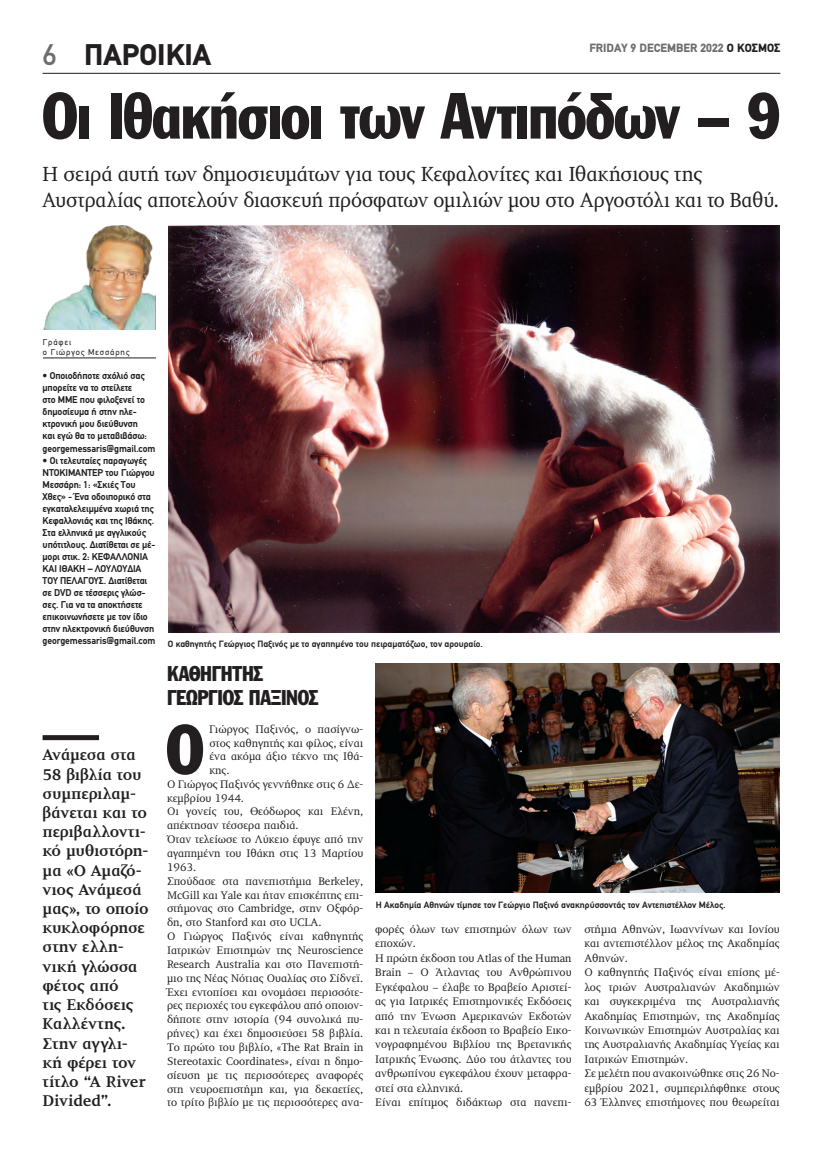
<style>
.page{position:relative;width:823px;height:1149px;background:#fff}
.page>*{position:absolute;margin:0;border:0;box-sizing:border-box;transform-origin:0 0}
.t1{font:68.4px "Franklin Gothic Greek Cond";color:#231f20}
.t2{font:64px "Franklin Gothic Greek Cond";letter-spacing:-.02em;color:#231f20}
.t3{font:900 30px "PF Din Text";color:#231f20}
.t4{font:21px/25.2px "PF Diplomat";letter-spacing:-.015em;color:#231f20}
.t5{font:21px/23.3px "Franklin Gothic Greek Cond";letter-spacing:-.015em;color:#231f20}
.t6{font:700 16px/19.2px "PF Diplomat";letter-spacing:-.015em;color:#231f20}
.t7{font:900 12px "PF Din Text";color:#6c6d70}
.t8{font:11.3px/14.4px "PF Diplomat";color:#231f20}
.t9{font:700 10px/12px "PF Din Text";letter-spacing:-.01em;color:#231f20}
.t10{font:700 9.2px "PF Din Text";color:#231f20}
.t11{font:8.5px/10.2px "PF Din Text";letter-spacing:.1em;color:#231f20}
.s1{font-weight:500;color:#6c6d70}
.s2{color:#231f20}
</style>
<div class="page">
<hr style="left:43px;top:73px;width:737px;height:1px;background:#231f20">
<div style="left:43px;top:735px;width:56px;height:5px;background:#231f20"></div>
<hr style="left:43px;top:357px;width:113px;height:1px;background:#231f20">
<img style="left:43px;top:226px;width:113px;height:103px">
<img style="left:168px;top:226px;width:611px;height:406px">
<img style="left:375px;top:663px;width:404px;height:228px">
<h3 class="t3" style="left:43px;top:37px;width:189px"><span class="s1">6</span> ΑΥΣΤΡΑΛΙΑ</h3>
<p class="t7" style="left:589px;top:40px;width:192px">FRIDAY 9 DECEMBER 2022 <span class="s2">Ο ΚΟΣΜΟΣ</span></p>
<h3 class="t3" style="left:84px;top:37px;width:128px">ΠΑΡΟΙΚΙΑ</h3>
<h2 class="t2" style="left:43px;top:79px;width:738px">Οι Ιθακήσιοι των Αντιπόδων – 9</h2>
<h3 class="t4" style="left:42px;top:162px;width:738px">Η σειρά αυτή των δημοσιευμάτων για τους Κεφαλονίτες και Ιθακήσιους της<br>Αυστραλίας αποτελούν διασκευή πρόσφατων ομιλιών μου στο Αργοστόλι και το Βαθύ.</h3>
<p class="t11" style="left:43px;top:336px;width:88px">Γράφει<br>ο Γιώργος Μεσσάρης</p>
<p class="t9" style="left:43px;top:370px;width:114px">• Οποιοδήποτε σχόλιό σας μπορείτε να το στείλετε<br>στο ΜΜΕ που φιλοξενεί το δημοσίευμα ή στην ηλε&shy;κτρονική μου διεύθυνση<br>και εγώ θα το μεταβιβάσω: georgemessaris@gmail.com</p>
<p class="t9" style="left:43px;top:454px;width:114px">• Οι τελευταίες παραγωγές<br>ΝΤΟΚΙΜΑΝΤΕΡ του Γιώργου<br>Μεσσάρη: 1: «Σκιές Του<br>Χθες» - Ένα οδοιπορικό στα εγκαταλελειμμένα χωριά της<br>Κεφαλλονιάς και της Ιθάκης.<br>Στα ελληνικά με αγγλικούς υπότιτλους. Διατίθεται σε μέ&shy;μορι στικ. 2: ΚΕΦΑΛΛΟΝΙΑ<br>ΚΑΙ ΙΘΑΚΗ – ΛΟΥΛΟΥΔΙΑ<br>ΤΟΥ ΠΕΛΑΓΟΥΣ. Διατίθεται σε DVD σε τέσσερις γλώσ&shy;σες. Για να τα αποκτήσετε επικοινωνήσετε με τον ίδιο στην ηλεκτρονική διεύθυνση</p>
<p class="t10" style="left:43px;top:637px;width:441px"><sup>georgemessaris@gmail.com</sup> Ο καθηγητής Γεώργιος Παξινός με το αγαπημένο του πειραματόζωο, τον αρουραίο.</p>
<p class="t6" style="left:43px;top:745px;width:108px">Ανάμεσα στα<br>58 βιβλία του συμπεριλαμ&shy;βάνεται και το περιβαλλοντι&shy;κό μυθιστόρη&shy;μα «Ο Αμαζό&shy;νιος Ανάμεσά μας», το οποίο κυκλοφόρησε στην ελλη&shy;νική γλώσσα φέτος από<br>τις Εκδόσεις<br>Καλλέντης.<br>Στην αγγλι&shy;κή φέρει τον τίτλο “A River<br>Divided”.</p>
<h3 class="t5" style="left:167px;top:662px;width:153px">ΚΑΘΗΓΗΤΗΣ<br>ΓΕΩΡΓΙΟΣ ΠΑΞΙΝΟΣ</h3>
<h1 class="t1" style="left:166px;top:710px;width:39px">Ο</h1>
<p class="t8" style="left:209px;top:722px;width:155px">Γιώργος Παξινός, ο πασίγνω-</p>
<p class="t8" style="left:209px;top:735px;width:155px">στος καθηγητής και φίλος, είναι</p>
<p class="t8" style="left:209px;top:749px;width:155px">ένα ακόμα άξιο τέκνο της Ιθά-</p>
<p class="t8" style="left:209px;top:763px;width:22px">κης.</p>
<p class="t8" style="left:167px;top:776px;width:198px">Ο Γιώργος Παξινός γεννήθηκε στις 6 Δε-</p>
<p class="t8" style="left:167px;top:790px;width:79px">κεμβρίου 1944.</p>
<p class="t8" style="left:167px;top:804px;width:198px">Οι γονείς του, Θεόδωρος και Ελένη,</p>
<p class="t8" style="left:167px;top:818px;width:133px">απέκτησαν τέσσερα παιδιά.</p>
<p class="t8" style="left:167px;top:832px;width:198px">Όταν τελείωσε το Λύκειο έφυγε από την</p>
<p class="t8" style="left:167px;top:846px;width:198px">αγαπημένη του Ιθάκη στις 13 Μαρτίου</p>
<p class="t8" style="left:167px;top:859px;width:31px">1963.</p>
<p class="t8" style="left:167px;top:873px;width:198px">Σπούδασε στα πανεπιστήμια Berkeley,</p>
<p class="t8" style="left:167px;top:887px;width:198px">McGill και Yale και ήταν επισκέπτης επι-</p>
<p class="t8" style="left:167px;top:901px;width:198px">στήμονας στο Cambridge, στην Οξφόρ-</p>
<p class="t8" style="left:167px;top:915px;width:156px">δη, στο Stanford και στο UCLA.</p>
<p class="t8" style="left:167px;top:929px;width:198px">Ο Γιώργος Παξινός είναι καθηγητής</p>
<p class="t8" style="left:167px;top:943px;width:198px">Ιατρικών Επιστημών της Neuroscience</p>
<p class="t8" style="left:167px;top:956px;width:198px">Research Australia και στο Πανεπιστή-</p>
<p class="t8" style="left:167px;top:970px;width:198px">μιο της Νέας Νότιας Ουαλίας στο Σίδνεϊ.</p>
<p class="t8" style="left:167px;top:984px;width:198px">Έχει εντοπίσει και ονομάσει περισσότε-</p>
<p class="t8" style="left:167px;top:998px;width:198px">ρες περιοχές του εγκεφάλου από οποιον-</p>
<p class="t8" style="left:167px;top:1012px;width:198px">δήποτε στην ιστορία (94 συνολικά πυ-</p>
<p class="t8" style="left:167px;top:1026px;width:198px">ρήνες) και έχει δημοσιεύσει 58 βιβλία.</p>
<p class="t8" style="left:167px;top:1039px;width:198px">Το πρώτο του βιβλίο, «The Rat Brain in</p>
<p class="t8" style="left:167px;top:1053px;width:198px">Stereotaxic Coordinates», είναι η δημο-</p>
<p class="t8" style="left:167px;top:1067px;width:198px">σίευση με τις περισσότερες αναφορές</p>
<p class="t8" style="left:167px;top:1081px;width:198px">στη νευροεπιστήμη και, για δεκαετίες,</p>
<p class="t8" style="left:167px;top:1095px;width:198px">το τρίτο βιβλίο με τις περισσότερες ανα-</p>
<p class="t10" style="left:375px;top:898px;width:351px">Η Ακαδημία Αθηνών τίμησε τον Γεώργιο Παξινό ανακηρύσσοντάς τον Αντεπιστέλλον Μέλος.</p>
<p class="t8" style="left:584px;top:921px;width:197px">στήμια Αθηνών, Ιωαννίνων και Ιονίου και αντεπιστέλλον μέλος της Ακαδημίας Αθηνών.<br>Ο καθηγητής Παξινός είναι επίσης μέ&shy;λος τριών Αυστραλιανών Ακαδημιών και συγκεκριμένα της Αυστραλιανής Ακαδημίας Επιστημών, της Ακαδημίας Κοινωνικών Επιστημών Αυστραλίας και της Αυστραλιανής Ακαδημίας Υγείας και Ιατρικών Επιστημών.<br>Σε μελέτη που ανακοινώθηκε στις 26 Νο&shy;εμβρίου 2021, συμπεριλήφθηκε στους 63 Έλληνες επιστήμονες που θεωρείται</p>
<p class="t8" style="left:375px;top:921px;width:198px">φορές όλων των επιστημών όλων των εποχών.<br>Η πρώτη έκδοση του Atlas of the Human<br>Brain – Ο Άτλαντας του Ανθρώπινου<br>Εγκέφαλου – έλαβε το Βραβείο Αριστεί&shy;ας για Ιατρικές Επιστημονικές Εκδόσεις από την Ένωση Αμερικανών Εκδοτών και η τελευταία έκδοση το Βραβείο Εικο&shy;νογραφημένου Βιβλίου της Βρετανικής<br>Ιατρικής Ένωσης. Δύο του άτλαντες του ανθρωπίνου εγκεφάλου έχουν μεταφρα&shy;στεί στα ελληνικά.<br>Είναι επίτιμος διδάκτωρ στα πανεπι-</p>
</div>
